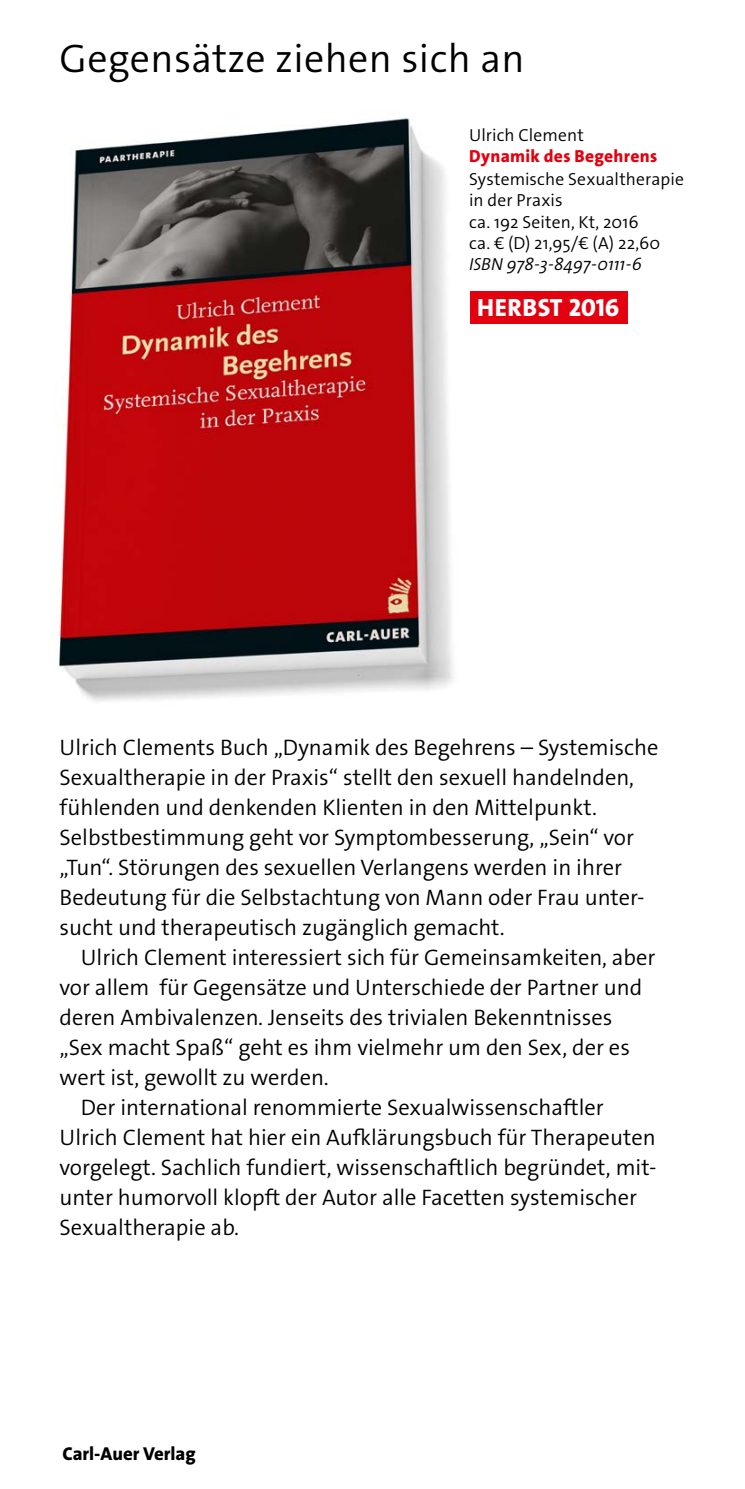
<style>
.page{position:relative;width:745px;height:1489px;background:#fff}
.page>*{position:absolute;margin:0;border:0;box-sizing:border-box;transform-origin:0 0}
.t1{font:300 40px "The Sans Os F";letter-spacing:.01em;color:#000}
.t2{font:800 25px "The Sans Os F";letter-spacing:.01em;color:#fff}
.t3{font:300 22.5px/30px "The Sans Os F";color:#000}
.t4{font:800 18.75px "The Sans Os F";color:#000}
.t5{font:300 17.5px/21.2px "The Sans Os F";letter-spacing:.005em;color:#000}
.t6{font:italic 300 17.5px "The Sans Os F";color:#000}
.t7{font:800 17.5px "The Sans Os F";letter-spacing:.015em;color:#e3000f}
</style>
<div class="page">
<img style="left:58px;top:118px;width:454px;height:584px">
<div style="left:469px;top:291px;width:158px;height:32px;background:#e3000f"></div>
<h1 class="t1" style="left:60px;top:33px;width:466px">Gegensätze ziehen sich an</h1>
<p class="t5" style="left:469px;top:124px;width:116px">Ulrich Clement</p>
<p class="t7" style="left:469px;top:145px;width:189px">Dynamik des Begehrens</p>
<p class="t5" style="left:469px;top:169px;width:216px">Systemische Sexualtherapie in der Praxis<br>ca. 192 Seiten, Kt, 2016<br>ca. € (D) 21,95/€ (A) 22,60</p>
<p class="t6" style="left:469px;top:253px;width:174px">ISBN 978-3-8497-0111-6</p>
<p class="t2" style="left:476px;top:292px;width:144px">HERBST 2016</p>
<p class="t3" style="left:60px;top:732px;width:600px">Ulrich Clements Buch „Dynamik des Begehrens – Systemische Sexualtherapie in der Praxis“ stellt den sexuell handelnden, fühlenden und denkenden Klienten in den Mittelpunkt.<br>Selbstbestimmung geht vor Symptombesserung, „Sein“ vor „Tun“. Störungen des sexuellen Verlangens werden in ihrer Bedeutung für die Selbstachtung von Mann oder Frau unter&shy;sucht und therapeutisch zugänglich gemacht.</p>
<p class="t3" style="left:81px;top:942px;width:575px">Ulrich Clement interessiert sich für Gemeinsamkeiten, aber</p>
<p class="t3" style="left:60px;top:972px;width:584px">vor allem für Gegensätze und Unterschiede der Partner und</p>
<p class="t3" style="left:60px;top:1002px;width:554px">deren Ambivalenzen. Jenseits des trivialen Bekenntnisses</p>
<p class="t3" style="left:60px;top:1032px;width:571px">„Sex macht Spaß“ geht es ihm vielmehr um den Sex, der es</p>
<p class="t3" style="left:60px;top:1062px;width:270px">wert ist, gewollt zu werden.</p>
<p class="t3" style="left:81px;top:1092px;width:524px">Der international renommierte Sexualwissenschaftler</p>
<p class="t3" style="left:60px;top:1122px;width:597px">Ulrich Clement hat hier ein Aufklärungsbuch für Therapeuten</p>
<p class="t3" style="left:60px;top:1152px;width:598px">vorgelegt. Sachlich fundiert, wissenschaftlich begründet, mit-</p>
<p class="t3" style="left:60px;top:1182px;width:578px">unter humorvoll klopft der Autor alle Facetten systemischer</p>
<p class="t3" style="left:60px;top:1212px;width:181px">Sexualtherapie ab.</p>
<p class="t4" style="left:62px;top:1441px;width:135px">Carl-Auer Verlag</p>
</div>
